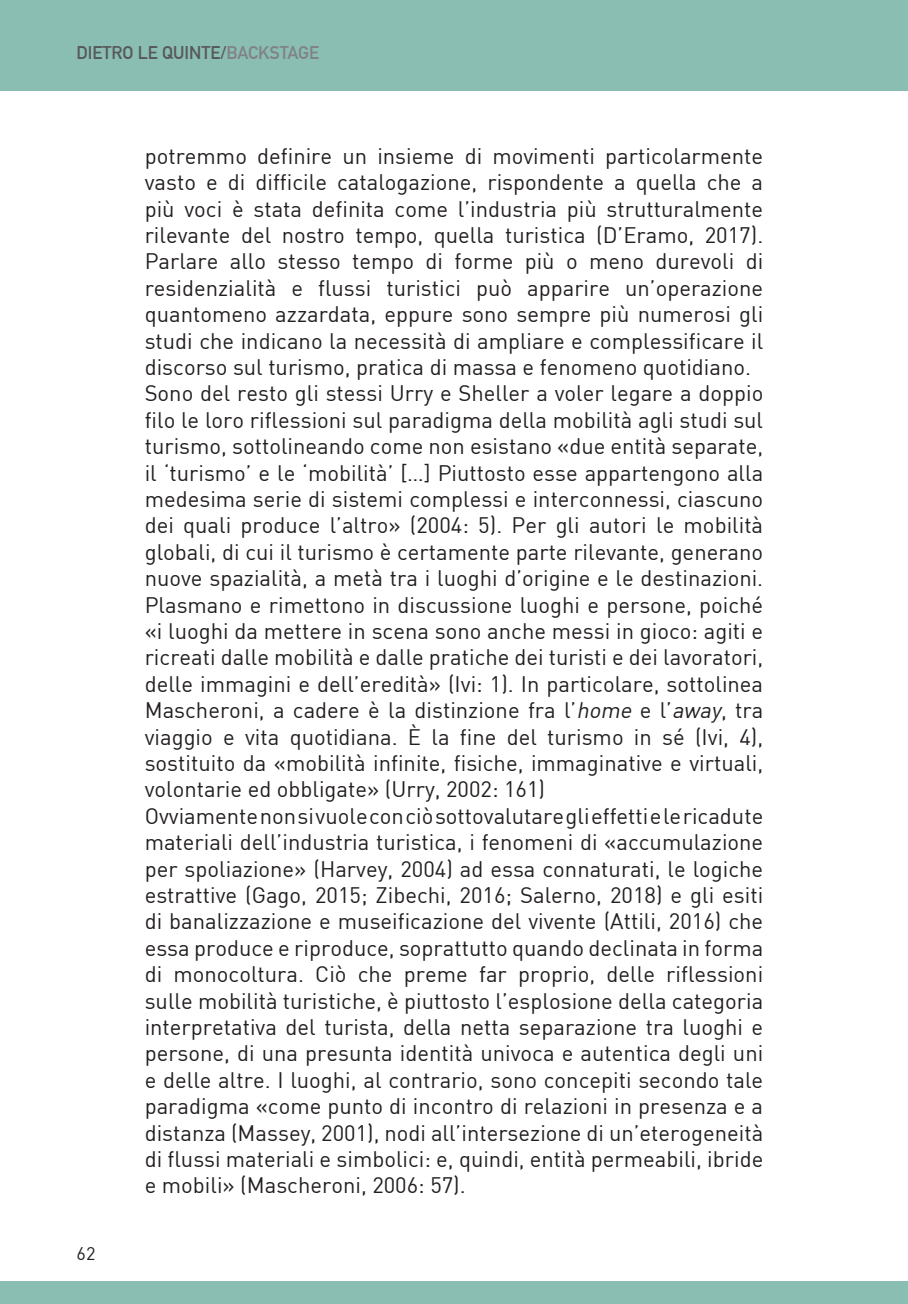
<style>
.page{position:relative;width:908px;height:1304px;background:#fff}
.page>*{position:absolute;margin:0;border:0;box-sizing:border-box;transform-origin:0 0}
.t1{font:22px/26.4px "DIN";color:#231f20;text-align:justify}
.t2{font:700 18px "DIN Alternate";color:#57585a}
.t3{font:18px "DIN";color:#231f20}
.s1{color:#808285}
.s2{font-style:italic}
</style>
<div class="page">
<div style="left:0;top:0;width:907px;height:90px;background:#8abeb2"></div>
<div style="left:0;top:1281px;width:907px;height:23px;background:#8abeb2"></div>
<p class="t2" style="left:77px;top:39px;width:244px">DIETRO LE QUINTE/<span class="s1">BACKSTAGE</span></p>
<p class="t3" style="left:77px;top:1242px;width:20px">62</p>
<p class="t1" style="left:145px;top:142px;width:619px">potremmo definire un insieme di movimenti particolarmente vasto e di difficile catalogazione, rispondente a quella che a più voci è stata definita come l’industria più strutturalmente rilevante del nostro tempo, quella turistica (D’Eramo, 2017).<br>Parlare allo stesso tempo di forme più o meno durevoli di residenzialità e flussi turistici può apparire un’operazione quantomeno azzardata, eppure sono sempre più numerosi gli studi che indicano la necessità di ampliare e complessificare il discorso sul turismo, pratica di massa e fenomeno quotidiano.</p>
<p class="t1" style="left:145px;top:380px;width:620px">Sono del resto gli stessi Urry e Sheller a voler legare a doppio filo le loro riflessioni sul paradigma della mobilità agli studi sul turismo, sottolineando come non esistano «due entità separate, il ‘turismo’ e le ‘mobilità’ […] Piuttosto esse appartengono alla medesima serie di sistemi complessi e interconnessi, ciascuno dei quali produce l’altro» (2004: 5). Per gli autori le mobilità globali, di cui il turismo è certamente parte rilevante, generano nuove spazialità, a metà tra i luoghi d’origine e le destinazioni.<br>Plasmano e rimettono in discussione luoghi e persone, poiché «i luoghi da mettere in scena sono anche messi in gioco: agiti e ricreati dalle mobilità e dalle pratiche dei turisti e dei lavoratori, delle immagini e dell’eredità» (Ivi: 1). In particolare, sottolinea Mascheroni, a cadere è la distinzione fra l’<span class="s2">home</span> e l’<span class="s2">away</span>, tra viaggio e vita quotidiana. È la fine del turismo in sé (Ivi, 4), sostituito da «mobilità infinite, fisiche, immaginative e virtuali, volontarie ed obbligate» (Urry, 2002: 161)</p>
<p class="t1" style="left:145px;top:802px;width:620px">Ovviamente non si vuole con ciò sottovalutare gli effetti e le ricadute materiali dell’industria turistica, i fenomeni di «accumulazione per spoliazione» (Harvey, 2004) ad essa connaturati, le logiche estrattive (Gago, 2015; Zibechi, 2016; Salerno, 2018) e gli esiti di banalizzazione e museificazione del vivente (Attili, 2016) che essa produce e riproduce, soprattutto quando declinata in forma di monocoltura. Ciò che preme far proprio, delle riflessioni sulle mobilità turistiche, è piuttosto l’esplosione della categoria interpretativa del turista, della netta separazione tra luoghi e persone, di una presunta identità univoca e autentica degli uni e delle altre. I luoghi, al contrario, sono concepiti secondo tale paradigma «come punto di incontro di relazioni in presenza e a distanza (Massey, 2001), nodi all’intersezione di un’eterogeneità di flussi materiali e simbolici: e, quindi, entità permeabili, ibride e mobili» (Mascheroni, 2006: 57).</p>
</div>
